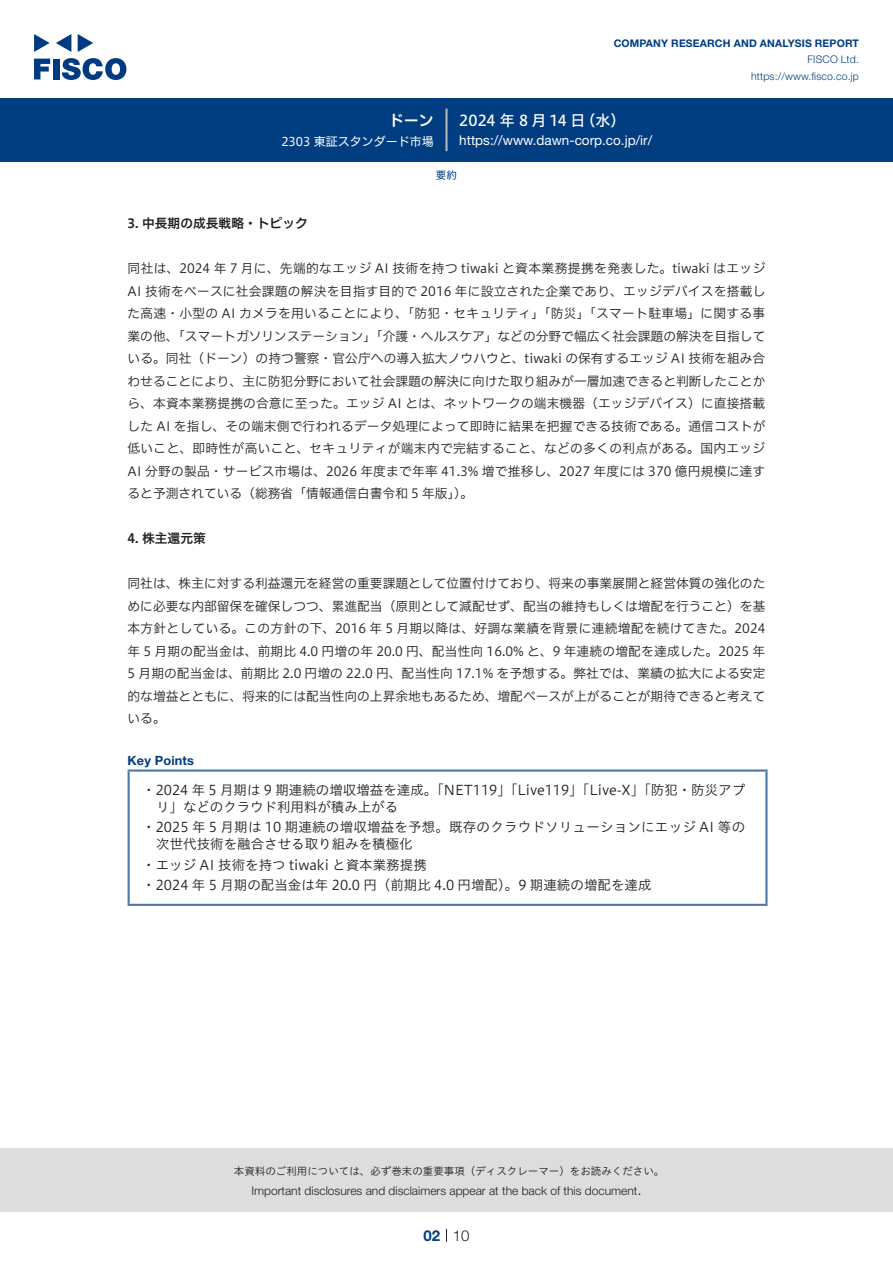
<style>
.page{position:relative;width:893px;height:1263px;background:#fff}
.page>*{position:absolute;margin:0;border:0;box-sizing:border-box;transform-origin:0 0}
.t1{font:15px "Hiragino UD Sans F Std N W5";letter-spacing:-.005em;color:#fff}
.t2{font:300 15px "Helvetica Neue LT Std";color:#231f20}
.t3{font:15px "Hiragino UD Sans F Std N W6";color:#fff}
.t4{font:700 15px "Helvetica Neue LT Std";color:#003d81}
.Key_Points_中{font:13.5px/16.5px "Hiragino UD Sans Std W3";color:#231f20}
.t5{font:13.5px "Helvetica Neue LT Std";color:#fff}
.本文{font:12.75px/22.5px "Hiragino UD Sans F Std N W3";color:#231f20;text-align:justify}
.小タイトル{font:12.75px "Hiragino UD Sans F Std N W6";color:#231f20}
.Key_Points{font:700 12.75px "Helvetica Neue LT Std";letter-spacing:.015em;color:#003d81}
.t6{font:300 12px "Helvetica Neue LT Std";color:#231f20}
.t7{font:12px "Hiragino UD Sans F Std N W4";color:#fff}
.t8{font:10.5px "Hiragino UD Sans Std W3";color:#231f20}
.t9{font:700 10.5px "Helvetica Neue LT Std";letter-spacing:.015em;color:#003d81}
.t10{font:300 10.5px/16.5px "Helvetica Neue LT Std";letter-spacing:.015em;color:#003d81;text-align:right}
.ヘッダー{font:10.5px "Hiragino UD Sans F Std N W4";color:#003d81}
</style>
<div class="page">
<div style="left:0;top:1148px;width:893px;height:64px;background:#ddd"></div>
<svg style="left:34px;top:59px;width:16px;height:20px"></svg>
<div style="left:53px;top:59px;width:6px;height:20px;background:#003a83"></div>
<svg style="left:62px;top:58px;width:64px;height:22px"></svg>
<svg style="left:34px;top:34px;width:16px;height:18px"></svg>
<svg style="left:78px;top:34px;width:15px;height:18px"></svg>
<svg style="left:56px;top:34px;width:15px;height:18px"></svg>
<div style="left:0;top:98px;width:893px;height:64px;background:#003d81"></div>
<hr style="left:445px;top:109px;width:3px;height:42px;background:#b5b5b6">
<svg style="left:446px;top:1229px;width:1px;height:13px"></svg>
<hr style="left:128px;top:772px;width:2px;height:132px;background:#4d77a7">
<hr style="left:128px;top:769px;width:639px;height:3px;background:#4d77a7">
<hr style="left:765px;top:772px;width:2px;height:132px;background:#4d77a7">
<hr style="left:128px;top:904px;width:639px;height:2px;background:#4d77a7">
<p class="t3" style="left:389px;top:109px;width:46px">ドーン</p>
<p class="t7" style="left:281px;top:132px;width:154px">2303 東証スタンダード市場</p>
<p class="t9" style="left:614px;top:37px;width:247px">COMPANY RESEARCH AND ANALYSIS REPORT</p>
<p class="t10" style="left:751px;top:51px;width:109px">FISCO Ltd. https://www.fisco.co j p.</p>
<p class="t1" style="left:581px;top:109px;width:46px">（水(</p>
<p class="t1" style="left:459px;top:109px;width:128px">2024 年 8 月 14 日</p>
<p class="t5" style="left:459px;top:132px;width:194px">https://www.dawn-corp. c o j p. /i r/</p>
<p class="ヘッダー" style="left:436px;top:167px;width:22px">要約</p>
<p class="小タイトル" style="left:128px;top:214px;width:182px">3. 中長期の成長戦略・トピック</p>
<p class="本文" style="left:128px;top:256px;width:639px">同社は、2024 年 7 月に、先端的なエッジ AI 技術を持つ tiwaki と資本業務提携を発表した。tiwaki はエッジAI 技術をベースに社会課題の解決を目指す目的で 2016 年に設立された企業であり、エッジデバイスを搭載した高速・小型の AI カメラを用いることにより、「防犯・セキュリティ」「防災」「スマート駐車場」に関する事業の他、「スマートガソリンステーション」「介護・ヘルスケア」などの分野で幅広く社会課題の解決を目指している。同社（ドーン）の持つ警察・官公庁への導入拡大ノウハウと、tiwaki の保有するエッジ AI 技術を組み合わせることにより、主に防犯分野において社会課題の解決に向けた取り組みが一層加速できると判断したことから、本資本業務提携の合意に至った。エッジ AI とは、ネットワークの端末機器（エッジデバイス）に直接搭載した AI を指し、その端末側で行われるデータ処理によって即時に結果を把握できる技術である。通信コストが低いこと、即時性が高いこと、セキュリティが端末内で完結すること、などの多くの利点がある。国内エッジAI 分野の製品・サービス市場は、2026 年度まで年率 41.3% 増で推移し、2027 年度には 370 億円規模に達すると予測されている（総務省「情報通信白書令和 5 年版 。(「</p>
<p class="小タイトル" style="left:128px;top:529px;width:80px">4. 株主還元策</p>
<p class="本文" style="left:128px;top:571px;width:639px">同社は、株主に対する利益還元を経営の重要課題として位置付けており、将来の事業展開と経営体質の強化のために必要な内部留保を確保しつつ、累進配当（原則として減配せず、配当の維持もしくは増配を行うこと）を基本方針としている。この方針の下、2016 年 5 月期以降は、好調な業績を背景に連続増配を続けてきた。2024年 5 月期の配当金は、前期比 4.0 円増の年 20.0 円、配当性向 16.0% と、9 年連続の増配を達成した。2025 年5 月期の配当金は、前期比 2.0 円増の 22.0 円、配当性向 17.1% を予想する。弊社では、業績の拡大による安定的な増益とともに、将来的には配当性向の上昇余地もあるため、増配ペースが上がることが期待できると考えている。</p>
<p class="Key_Points" style="left:128px;top:753px;width:68px">Key Points</p>
<p class="Key_Points_中" style="left:156px;top:781px;width:590px;text-indent:-14px">・2024 年 5 月期は 9 期連続の増収増益を達成。「NET119」「Live119」「Live X- 」「防犯・防災アプリ」などのクラウド利用料が積み上がる</p>
<p class="Key_Points_中" style="left:156px;top:818px;width:590px;text-indent:-14px">・2025 年 5 月期は 10 期連続の増収増益を予想。既存のクラウドソリューションにエッジ AI 等の次世代技術を融合させる取り組みを積極化</p>
<p class="Key_Points_中" style="left:142px;top:855px;width:286px">・エッジ AI 技術を持つ tiwaki と資本業務提携</p>
<p class="Key_Points_中" style="left:142px;top:876px;width:511px">・2024 年 5 月期の配当金は年 20.0 円（前期比 4.0 円増配）。9 期連続の増配を達成</p>
<p class="t8" style="left:234px;top:1163px;width:432px">本資料のご利用については、必ず巻末の重要事項（ディスクレーマー）をお読みください。</p>
<p class="t2" style="left:637px;top:1180px;width:6px">.</p>
<p class="t6" style="left:251px;top:1183px;width:387px">Important disclosures and disclaimers appear at the back of this document</p>
<p class="t4" style="left:423px;top:1226px;width:18px">02</p>
<p class="t2" style="left:453px;top:1226px;width:18px">10</p>
</div>
